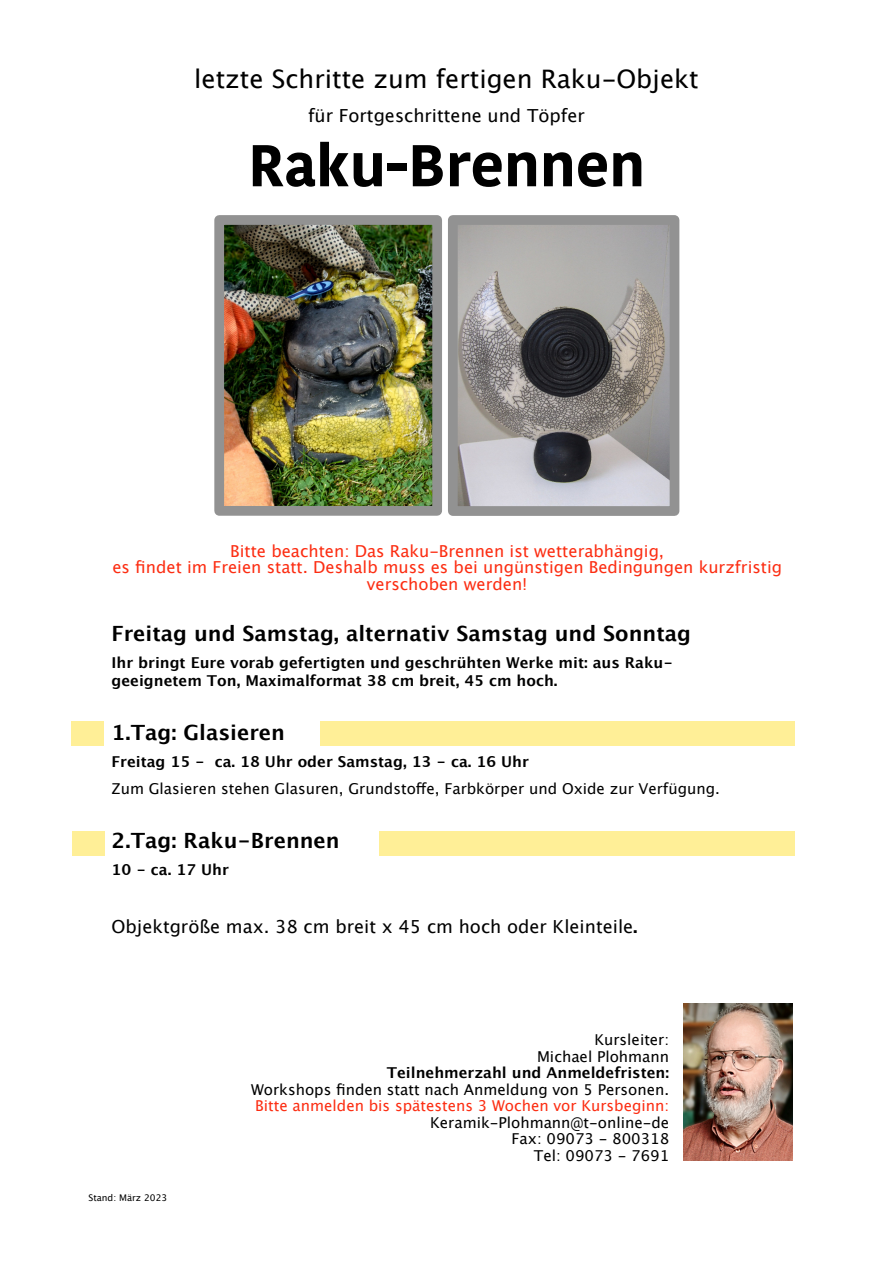
<style>
.page{position:relative;width:894px;height:1263px;background:#fff}
.page>*{position:absolute;margin:0;border:0;box-sizing:border-box;transform-origin:0 0}
.t1{font:700 58.65px "Kohinoor Devanagari";color:#000}
.t2{font:25.5px "Lucida Grande";color:#000}
.t3{font:700 21px "Lucida Grande";color:#000}
.t4{font:18px "Lucida Grande";color:#000}
.t5{font:16.5px/16.5px "Lucida Grande";color:#fc2d12;text-align:center}
.t6{font:15px/16.5px "Lucida Grande";color:#000;text-align:right}
.t7{font:700 15px/18px "Lucida Grande";color:#000}
.t8{font:15px "Lucida Grande";color:#fc2d12}
.t9{font:9.15px "Lucida Grande";color:#000}
.s1{font-weight:700}
</style>
<div class="page">
<img style="left:683px;top:1003px;width:109px;height:157px">
<div style="left:320px;top:721px;width:473px;height:25px;background:#ffef97"></div>
<div style="left:379px;top:831px;width:414px;height:24px;background:#ffef97"></div>
<div style="left:73px;top:831px;width:32px;height:24px;background:#ffef97"></div>
<div style="left:71px;top:721px;width:32px;height:25px;background:#ffef97"></div>
<img style="left:225px;top:226px;width:206px;height:279px">
<div style="left:214px;top:215px;width:228px;height:301px;border:10px solid #929292"></div>
<img style="left:459px;top:226px;width:209px;height:279px">
<div style="left:448px;top:215px;width:231px;height:301px;border:10px solid #929292"></div>
<h2 class="t2" style="left:194px;top:68px;width:506px">letzte Schritte zum fertigen Raku-Objekt</h2>
<p class="t4" style="left:308px;top:108px;width:278px">für Fortgeschrittene und Töpfer</p>
<h1 class="t1" style="left:248px;top:125px;width:398px">Raku-Brennen</h1>
<p class="t5" style="left:112px;top:544px;width:671px">Bitte beachten: Das Raku-Brennen ist wetterabhängig,<br>es findet im Freien statt. Deshalb muss es bei ungünstigen Bedingungen kurzfristig verschoben werden!</p>
<h3 class="t3" style="left:112px;top:625px;width:580px">Freitag und Samstag, alternativ Samstag und Sonntag</h3>
<p class="t7" style="left:112px;top:655px;width:562px">Ihr bringt Eure vorab gefertigten und geschrühten Werke mit: aus Raku&shy;geeignetem Ton, Maximalformat 38 cm breit, 45 cm hoch.</p>
<h3 class="t3" style="left:112px;top:724px;width:175px">1.Tag: Glasieren</h3>
<p class="t7" style="left:112px;top:754px;width:418px">Freitag 15 - ca. 18 Uhr oder Samstag, 13 - ca. 16 Uhr</p>
<p class="t6" style="left:112px;top:782px;width:609px">Zum Glasieren stehen Glasuren, Grundstoffe, Farbkörper und Oxide zur Verfügung.</p>
<h3 class="t3" style="left:112px;top:832px;width:229px">2.Tag: Raku-Brennen</h3>
<p class="t7" style="left:112px;top:862px;width:119px">10 - ca. 17 Uhr</p>
<p class="t4" style="left:112px;top:919px;width:527px">Objektgröße max. 38 cm breit x 45 cm hoch oder Kleinteile<span class="s1">.</span></p>
<p class="t9" style="left:88px;top:1193px;width:80px">Stand: März 2023</p>
<p class="t6" style="left:537px;top:1033px;width:134px">Kursleiter:<br>Michael Plohmann</p>
<p class="t7" style="left:386px;top:1065px;width:284px">Teilnehmerzahl und Anmeldefristen:</p>
<p class="t6" style="left:251px;top:1082px;width:419px">Workshops finden statt nach Anmeldung von 5 Personen.</p>
<p class="t8" style="left:255px;top:1099px;width:415px">Bitte anmelden bis spätestens 3 Wochen vor Kursbeginn:</p>
<p class="t6" style="left:430px;top:1115px;width:240px">Keramik-Plohmann@t-online-de<br>Fax: 09073 - 800318<br>Tel: 09073 - 7691</p>
</div>
